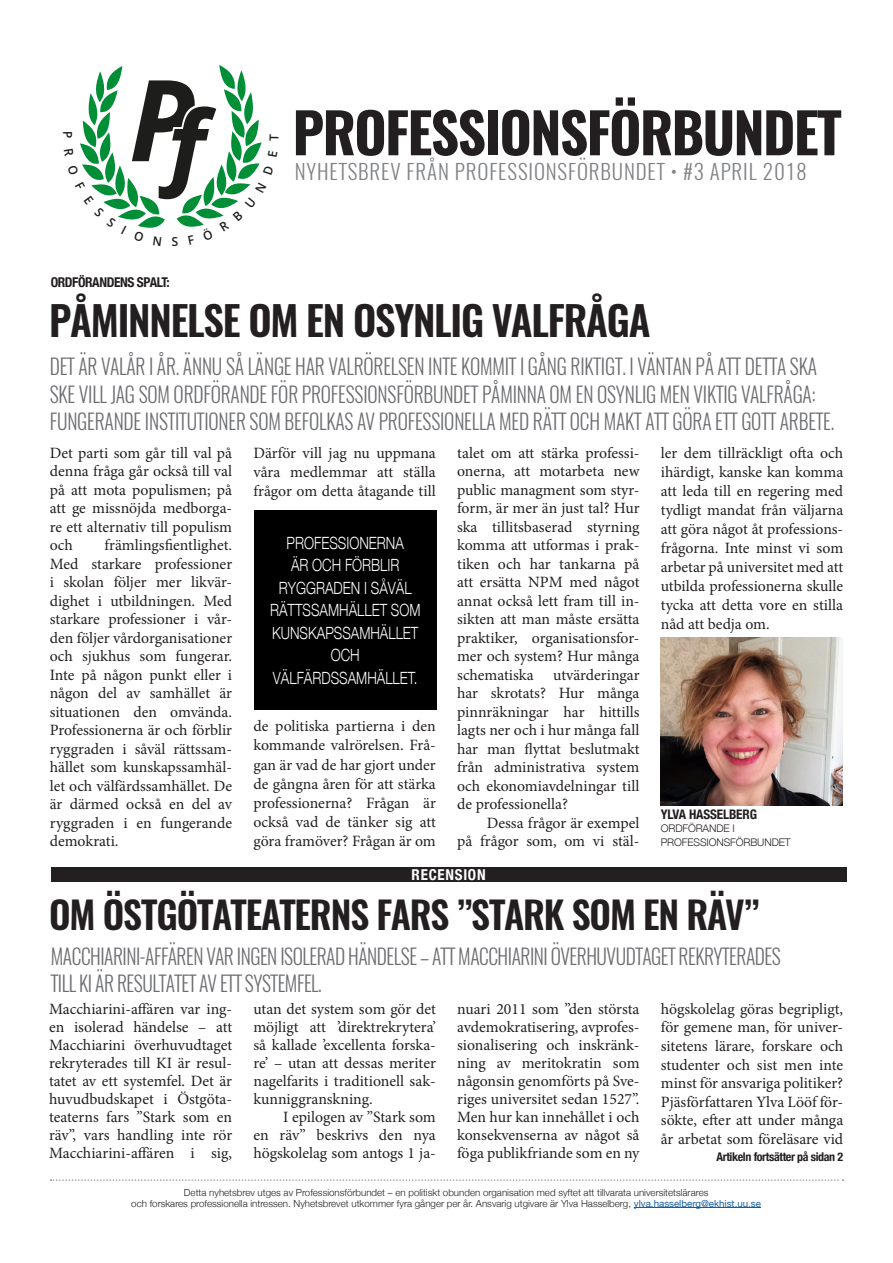
<style>
.page{position:relative;width:893px;height:1263px;background:#fff}
.page>*{position:absolute;margin:0;border:0;box-sizing:border-box;transform-origin:0 0}
.t1{font:italic 700 113.1px "Open Sans";color:#1d1d1b}
.t2{font:700 55.5px "Oswald";letter-spacing:-.03em;color:#231f20}
.t3{font:600 40.5px "Oswald";letter-spacing:-.03em;color:#231f20}
.t4{font:600 37.5px "Oswald";letter-spacing:-.03em;color:#231f20}
.Ingress{font:300 21.45px/27px "Oswald";letter-spacing:-.01em;color:#6c6d70;scale:.91 1}
.t5{font:300 21px "Oswald";letter-spacing:.04em;color:#808285}
.Citat{font:300 16.8px/22.5px "Helvetica Neue";color:#fff;text-align:center;scale:.8 1}
.Brödtext{font:15.75px/18.5px "Minion Pro";color:#231f20;text-align:justify}
.Kategori{font:700 condensed 15px "Helvetica Neue";letter-spacing:.05em;color:#fff}
.Fortsätter{font:700 condensed 13.5px "Helvetica Neue";letter-spacing:-.03em;color:#231f20}
.Signatur{font:700 condensed 13.2px "Helvetica Neue";letter-spacing:-.01em;color:#231f20}
.Fortsätter-2{font:700 condensed 12px "Helvetica Neue";letter-spacing:-.03em;color:#231f20}
.Författar_titel{font:300 10.5px/13.6px "Helvetica Neue";letter-spacing:-.01em;color:#231f20}
.Brödtext-2{font:300 9.75px/10.5px "Helvetica Neue";color:#231f20;text-align:center}
.s1{font-weight:400;color:#175d9e}
</style>
<div class="page">
<hr style="left:634px;top:1207px;width:127px;height:1px;background:#175d9e">
<svg style="left:50px;top:1179px;width:793px;height:2px"></svg>
<div style="left:254px;top:510px;width:182px;height:199px;background:#000"></div>
<img style="left:660px;top:637px;width:183px;height:168px">
<div style="left:51px;top:867px;width:795px;height:15px;background:#231f20"></div>
<svg style="left:80px;top:65px;width:182px;height:163px"></svg>
<h1 class="t1" style="left:129px;top:40px;width:67px">P</h1>
<p class="Fortsätter" style="left:51px;top:271px;width:120px">ORDFÖRANDENS SPALT:</p>
<h2 class="t2" style="left:293px;top:104px;width:551px">PROFESSIONSFÖRBUNDET</h2>
<h3 class="t5" style="left:295px;top:153px;width:514px">NYHETSBREV FRÅN PROFESSIONSFÖRBUNDET • #3 APRIL 2018</h3>
<h1 class="t3" style="left:49px;top:299px;width:603px">PÅMINNELSE OM EN OSYNLIG VALFRÅGA</h1>
<p class="Ingress" style="left:50px;top:351px;width:864px">DET ÄR VALÅR I ÅR. ÄNNU SÅ LÄNGE HAR VALRÖRELSEN INTE KOMMIT I GÅNG RIKTIGT. I VÄNTAN PÅ ATT DETTA SKA<br>SKE VILL JAG SOM ORDFÖRANDE FÖR PROFESSIONSFÖRBUNDET PÅMINNA OM EN OSYNLIG MEN VIKTIG VALFRÅGA:<br>FUNGERANDE INSTITUTIONER SOM BEFOLKAS AV PROFESSIONELLA MED RÄTT OCH MAKT ATT GÖRA ETT GOTT ARBETE.</p>
<p class="Brödtext" style="left:50px;top:444px;width:184px">Det parti som går till val på denna fråga går också till val på att mota populismen; på att ge missnöjda medborga&shy;re ett alternativ till populism och</p>
<p class="Brödtext" style="left:50px;top:536px;width:184px;text-indent:55px">främlingsfientlighet.<br>Med starkare professioner i skolan följer mer likvär&shy;dighet i utbildningen. Med starkare professioner i vår&shy;den följer vårdorganisationer och sjukhus som fungerar.<br>Inte på någon punkt eller i någon del av samhället är situationen den omvända.<br>Professionerna är och förblir ryggraden i såväl rättssam&shy;hället som kunskapssamhäl&shy;let och välfärdssamhället. De är därmed också en del av ryggraden i en fungerande demokrati.</p>
<p class="Brödtext" style="left:253px;top:443px;width:184px;line-height:19.2px">Därför vill jag nu uppmana våra medlemmar att ställa frågor om detta åtagande till</p>
<p class="Citat" style="left:270px;top:530px;width:190px">PROFESSIONERNA<br>ÄR OCH FÖRBLIR<br>RYGGRADEN I SÅVÄL<br>RÄTTSSAMHÄLLET SOM<br>KUNSKAPSSAMHÄLLET<br>OCH<br>VÄLFÄRDSSAMHÄLLET.</p>
<p class="Brödtext" style="left:253px;top:717px;width:184px;line-height:19.2px">de politiska partierna i den kommande valrörelsen. Frå&shy;gan är vad de har gjort under de gångna åren för att stärka professionerna? Frågan är också vad de tänker sig att göra framöver? Frågan är om</p>
<p class="Brödtext" style="left:457px;top:444px;width:184px">talet om att stärka professi&shy;onerna, att motarbeta new public managment som styr&shy;form, är mer än just tal? Hur ska tillitsbaserad styrning komma att utformas i prak&shy;tiken och har tankarna på att ersätta NPM med något annat också lett fram till in&shy;sikten att man måste ersätta praktiker, organisationsfor&shy;mer och system? Hur många schematiska utvärderingar har skrotats? Hur många pinnräkningar har hittills lagts ner och i hur många fall har man flyttat beslutmakt från administrativa system och ekonomiavdelningar till de professionella?</p>
<p class="Brödtext" style="left:457px;top:813px;width:184px;text-align:right">Dessa frågor är exempel<br>på frågor som, om vi stäl-</p>
<p class="Kategori" style="left:412px;top:862px;width:76px">RECENSION</p>
<p class="Brödtext" style="left:661px;top:443px;width:184px;line-height:19px">ler dem tillräckligt ofta och ihärdigt, kanske kan komma att leda till en regering med tydligt mandat från väljarna att göra något åt professions&shy;frågorna. Inte minst vi som arbetar på universitet med att utbilda professionerna skulle tycka att detta vore en stilla nåd att bedja om.</p>
<p class="Signatur" style="left:661px;top:803px;width:98px">YLVA HASSELBERG</p>
<p class="Författar_titel" style="left:661px;top:821px;width:131px">ORDFÖRANDE I<br>PROFESSIONSFÖRBUNDET</p>
<h1 class="t4" style="left:49px;top:895px;width:712px">OM ÖSTGÖTATEATERNS FARS ”STARK SOM EN RÄV”</h1>
<p class="Ingress" style="left:51px;top:940px;width:804px">MACCHIARINI-AFFÄREN VAR INGEN ISOLERAD HÄNDELSE – ATT MACCHIARINI ÖVERHUVUDTAGET REKRYTERADES<br>TILL KI ÄR RESULTATET AV ETT SYSTEMFEL.</p>
<p class="Brödtext" style="left:49px;top:1000px;width:185px;line-height:18px">Macchiarini-affären var ing&shy;en isolerad händelse – att Macchiarini överhuvudtaget rekryterades till KI är resul&shy;tatet av ett systemfel. Det är huvudbudskapet i Östgöta&shy;teaterns fars ”Stark som en räv”, vars handling inte rör Macchiarini-affären i sig,</p>
<p class="Brödtext" style="left:253px;top:1000px;width:184px;line-height:18px">utan det system som gör det möjligt att ’direktrekrytera’ så kallade ’excellenta forska&shy;re’ – utan att dessas meriter nagelfarits i traditionell sak&shy;kunniggranskning.</p>
<p class="Brödtext" style="left:253px;top:1108px;width:184px;line-height:18px;text-indent:30px">I epilogen av ”Stark som en räv” beskrivs den nya högskolelag som antogs 1 ja-</p>
<p class="Brödtext" style="left:457px;top:1000px;width:184px;line-height:18px">nuari 2011 som ”den största avdemokratisering, avprofes&shy;sionalisering och inskränk&shy;ning av meritokratin som någonsin genomförts på Sve&shy;riges universitet sedan 1527”.<br>Men hur kan innehållet i och konsekvenserna av något så föga publikfriande som en ny</p>
<p class="Brödtext" style="left:661px;top:999px;width:184px">högskolelag göras begripligt, för gemene man, för univer&shy;sitetens lärare, forskare och studenter och sist men inte minst för ansvariga politiker?<br>Pjäsförfattaren Ylva Lööf för&shy;sökte, efter att under många år arbetat som föreläsare vid</p>
<p class="Fortsätter-2" style="left:716px;top:1147px;width:128px">Artikeln fortsätter på sidan 2</p>
<p class="Brödtext-2" style="left:131px;top:1186px;width:631px">Detta nyhetsbrev utges av Professionsförbundet – en politiskt obunden organisation med syftet att tillvarata universitetslärares<br>och forskares professionella intressen. Nyhetsbrevet utkommer fyra gånger per år. Ansvarig utgivare är Ylva Hasselberg, <span class="s1">ylva.hasselberg@ekhist.uu.se</span></p>
</div>
